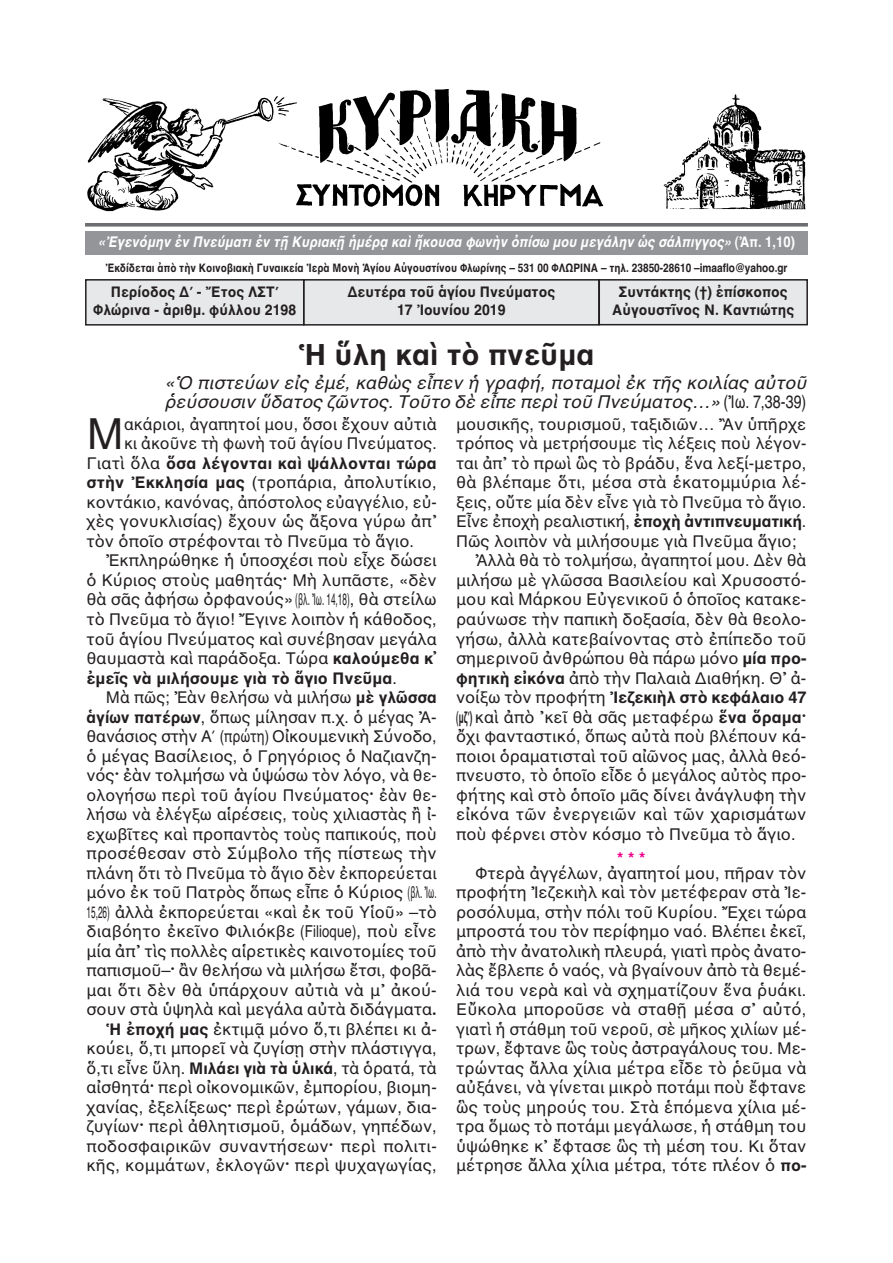
<style>
.page{position:relative;width:893px;height:1263px;background:#fff}
.page>*{position:absolute;margin:0;border:0;box-sizing:border-box;transform-origin:0 0}
.t1{font:43.5px "AL Helvetica";color:#231f20}
.t2{font:700 30px "AL Helvetica";color:#231f20}
.t3{font:italic 18px/19.5px "AL Helvetica";color:#231f20}
.t4{font:16.5px/19.5px "AL Helvetica";color:#231f20;text-align:justify}
.t5{font:700 16.5px "AL Helvetica";color:#231f20}
.t6{font:16.5px "AL Helvetica";color:#231f20;scale:.5 1}
.t7{font:700 16.5px "AL Helvetica";color:#ed028c}
.t8{font:700 15px/18px "AL Helvetica";color:#231f20;text-align:center;scale:.95 1}
.t9{font:italic 700 15px "AL Helvetica";color:#fff;scale:.88 1}
.t10{font:700 12px "AL Helvetica";color:#231f20;scale:.85 1}
.s1{font-style:normal}
.s2{font-weight:400}
.s3{font-weight:700}
</style>
<div class="page">
<div style="left:304px;top:281px;width:294px;height:43px;background:#e7e8e9"></div>
<div style="left:303px;top:279px;width:297px;height:47px;border:2px solid #231f20"></div>
<div style="left:87px;top:281px;width:216px;height:43px;background:#e7e8e9"></div>
<div style="left:85px;top:279px;width:219px;height:47px;border:2px solid #231f20"></div>
<div style="left:600px;top:281px;width:206px;height:43px;background:#e7e8e9"></div>
<div style="left:598px;top:279px;width:210px;height:46px;border:2px solid #231f20"></div>
<svg style="left:85px;top:223px;width:723px;height:4px;background:#7b7c7f"></svg>
<div style="left:85px;top:231px;width:723px;height:23px;background:#939598"></div>
<img style="left:87px;top:89px;width:719px;height:123px">
<p class="t9" style="left:98px;top:233px;width:794px">«Ἐγενόμην ἐν Πνεύματι ἐν τῇ Κυριακῇ ἡμέρᾳ καὶ ἤκουσα φωνὴν ὀπίσω μου μεγάλην ὡς σάλπιγγος» <span class="s1">(Ἀπ. 1,10)</span></p>
<p class="t10" style="left:105px;top:261px;width:804px">Ἐκδίδεται ἀπὸ τὴν Κοινοβιακὴ Γυναικεία Ἱερὰ Μονὴ Ἁγίου Αὐγουστίνου Φλωρίνης – 531 00 ΦΛΩΡΙΝΑ – τηλ. 23850-28610 –imaaflo@yahoo.gr</p>
<p class="t8" style="left:93px;top:283px;width:215px">Περίοδος Δ΄ - Ἔτος ΛΣΤ΄<br>Φλώρινα - ἀριθμ. φύλλου 2198</p>
<p class="t8" style="left:612px;top:283px;width:193px">Συντάκτης (†) ἐπίσκοπος<br>Αὐγουστῖνος Ν. Καντιώτης</p>
<h2 class="t2" style="left:298px;top:337px;width:298px">Ἡ ὕλη καὶ τὸ πνεῦμα</h2>
<p class="t3" style="left:165px;top:373px;width:643px">«Ὁ πιστεύων εἰς ἐμέ, καθὼς εἶπεν ἡ γραφή, ποταμοὶ ἐκ τῆς κοιλίας αὐτοῦ ῥεύσουσιν ὕδατος ζῶντος. Τοῦτο δὲ εἶπε περὶ τοῦ Πνεύματος…» <span class="s1">(Ἰω. 7,38-39)</span></p>
<p class="t8" style="left:347px;top:283px;width:220px">Δευτέρα τοῦ ἁγίου Πνεύματος<br>17 Ἰουνίου 2019</p>
<h1 class="t1" style="left:87px;top:409px;width:39px">Μ</h1>
<p class="t4" style="left:124px;top:414px;width:314px">ακάριοι, ἀγαπητοί μου, ὅσοι ἔχουν αὐτιὰ</p>
<p class="t4" style="left:124px;top:434px;width:314px">κι ἀκοῦνε τὴ φωνὴ τοῦ ἁγίου Πνεύματος.</p>
<p class="t5" style="left:87px;top:454px;width:352px"><span class="s2">Γιατὶ ὅλα</span> ὅσα λέγονται καὶ ψάλλονται τώρα</p>
<p class="t4" style="left:87px;top:473px;width:352px"><span class="s3">στὴν Ἐκκλησία μας</span> (τροπάρια, ἀπολυτίκιο,</p>
<p class="t4" style="left:87px;top:492px;width:352px">κοντάκιο, κανόνας, ἀπόστολος εὐαγγέλιο, εὐ-</p>
<p class="t4" style="left:87px;top:512px;width:352px">χὲς γονυκλισίας) ἔχουν ὡς ἄξονα γύρω ἀπ᾽</p>
<p class="t4" style="left:87px;top:531px;width:329px">τὸν ὁποῖο στρέφονται τὸ Πνεῦμα τὸ ἅγιο.</p>
<p class="t4" style="left:106px;top:551px;width:332px">Ἐκπληρώθηκε ἡ ὑποσχέσι ποὺ εἶχε δώσει</p>
<p class="t4" style="left:87px;top:570px;width:352px">ὁ Κύριος στοὺς μαθητάς<span class="s3">·</span> Μὴ λυπᾶστε, «δὲν</p>
<p class="t4" style="left:87px;top:590px;width:352px">θὰ σᾶς ἀφήσω ὀρφανούς»(βλ. Ἰω. 14,18), θὰ στείλω</p>
<p class="t4" style="left:87px;top:609px;width:352px">τὸ Πνεῦμα τὸ ἅγιο! Ἔγινε λοιπὸν ἡ κάθοδος,</p>
<p class="t4" style="left:87px;top:629px;width:352px">τοῦ ἁγίου Πνεύματος καὶ συνέβησαν μεγάλα</p>
<p class="t4" style="left:87px;top:648px;width:352px">θαυμαστὰ καὶ παράδοξα. Τώρα <span class="s3">καλούμεθα κ᾽</span></p>
<p class="t5" style="left:87px;top:668px;width:312px">ἐμεῖς νὰ μιλήσουμε γιὰ τὸ ἅγιο Πνεῦμα<span class="s2">.</span></p>
<p class="t4" style="left:106px;top:687px;width:332px">Μὰ πῶς; Ἐὰν θελήσω νὰ μιλήσω <span class="s3">μὲ γλῶσσα</span></p>
<p class="t4" style="left:87px;top:707px;width:352px"><span class="s3">ἁγίων πατέρων</span>, ὅπως μίλησαν π.χ. ὁ μέγας Ἀ-</p>
<p class="t4" style="left:87px;top:726px;width:352px">θανάσιος στὴν Α΄ (πρώτη) Οἰκουμενικὴ Σύνοδο,</p>
<p class="t4" style="left:87px;top:746px;width:352px">ὁ μέγας Βασίλειος, ὁ Γρηγόριος ὁ Ναζιανζη-</p>
<p class="t4" style="left:87px;top:765px;width:352px">νός<span class="s3">·</span> ἐὰν τολμήσω νὰ ὑψώσω τὸν λόγο, νὰ θε-</p>
<p class="t4" style="left:87px;top:785px;width:352px">ολογήσω περὶ τοῦ ἁγίου Πνεύματος<span class="s3">·</span> ἐὰν θε-</p>
<p class="t4" style="left:87px;top:804px;width:352px">λήσω νὰ ἐλέγξω αἱρέσεις, τοὺς χιλιαστὰς ἢ ἰ-</p>
<p class="t4" style="left:87px;top:824px;width:352px">εχωβῖτες καὶ προπαντὸς τοὺς παπικούς, ποὺ</p>
<p class="t4" style="left:87px;top:843px;width:352px">προσέθεσαν στὸ Σύμβολο τῆς πίστεως τὴν</p>
<p class="t4" style="left:87px;top:863px;width:352px">πλάνη ὅτι τὸ Πνεῦμα τὸ ἅγιο δὲν ἐκπορεύεται</p>
<p class="t4" style="left:87px;top:882px;width:352px">μόνο ἐκ τοῦ Πατρὸς ὅπως εἶπε ὁ Κύριος (βλ. Ἰω.</p>
<p class="t6" style="left:87px;top:902px;width:702px">15,26) ἀλλὰ ἐκπορεύεται «καὶ ἐκ τοῦ Υἱοῦ» –τὸ</p>
<p class="t4" style="left:87px;top:921px;width:352px">διαβόητο ἐκεῖνο Φιλιόκβε (Filioque), ποὺ εἶνε</p>
<p class="t4" style="left:87px;top:941px;width:352px">μία ἀπ᾽ τὶς πολλὲς αἱρετικὲς καινοτομίες τοῦ</p>
<p class="t4" style="left:87px;top:960px;width:352px">παπισμοῦ–<span class="s3">·</span> ἂν θελήσω νὰ μιλήσω ἔτσι, φοβᾶ-</p>
<p class="t4" style="left:87px;top:980px;width:352px">μαι ὅτι δὲν θὰ ὑπάρχουν αὐτιὰ νὰ μ᾽ ἀκού-</p>
<p class="t4" style="left:87px;top:999px;width:352px">σουν στὰ ὑψηλὰ καὶ μεγάλα αὐτὰ διδάγματα<span class="s3">.</span></p>
<p class="t4" style="left:106px;top:1019px;width:332px"><span class="s3">Ἡ ἐποχή μας</span> ἐκτιμᾷ μόνο ὅ,τι βλέπει κι ἀ-</p>
<p class="t4" style="left:87px;top:1038px;width:352px">κούει, ὅ,τι μπορεῖ νὰ ζυγίσῃ στὴν πλάστιγγα,</p>
<p class="t4" style="left:87px;top:1058px;width:352px">ὅ,τι εἶνε ὕλη. <span class="s3">Μιλάει γιὰ τὰ ὑλικά</span>, τὰ ὁρατά, τὰ</p>
<p class="t4" style="left:87px;top:1077px;width:352px">αἰσθητά<span class="s3">·</span> περὶ οἰκονομικῶν, ἐμπορίου, βιομη-</p>
<p class="t4" style="left:87px;top:1097px;width:352px">χανίας, ἐξελίξεως<span class="s3">·</span> περὶ ἐρώτων, γάμων, δια-</p>
<p class="t4" style="left:87px;top:1116px;width:352px">ζυγίων<span class="s3">·</span> περὶ ἀθλητισμοῦ, ὁμάδων, γηπέδων,</p>
<p class="t4" style="left:87px;top:1136px;width:352px">ποδοσφαιρικῶν συναντήσεων<span class="s3">·</span> περὶ πολιτι-</p>
<p class="t4" style="left:87px;top:1155px;width:352px">κῆς, κομμάτων, ἐκλογῶν<span class="s3">·</span> περὶ ψυχαγωγίας,</p>
<p class="t4" style="left:456px;top:414px;width:352px">μουσικῆς, τουρισμοῦ, ταξιδιῶν… Ἂν ὑπῆρχε</p>
<p class="t4" style="left:456px;top:434px;width:352px">τρόπος νὰ μετρήσουμε τὶς λέξεις ποὺ λέγον-</p>
<p class="t4" style="left:456px;top:453px;width:352px">ται ἀπ᾽ τὸ πρωὶ ὣς τὸ βράδυ, ἕνα λεξί-μετρο,</p>
<p class="t4" style="left:456px;top:473px;width:352px">θὰ βλέπαμε ὅτι, μέσα στὰ ἑκατομμύρια λέ-</p>
<p class="t4" style="left:456px;top:492px;width:352px">ξεις, οὔτε μία δὲν εἶνε γιὰ τὸ Πνεῦμα τὸ ἅγιο.</p>
<p class="t4" style="left:456px;top:512px;width:352px">Εἶνε ἐποχὴ ρεαλιστική, <span class="s3">ἐποχὴ ἀντιπνευματική</span>.</p>
<p class="t4" style="left:456px;top:531px;width:342px">Πῶς λοιπὸν νὰ μιλήσουμε γιὰ Πνεῦμα ἅγιο;</p>
<p class="t4" style="left:475px;top:551px;width:332px">Ἀλλὰ θὰ τὸ τολμήσω, ἀγαπητοί μου. Δὲν θὰ</p>
<p class="t4" style="left:456px;top:570px;width:352px">μιλήσω μὲ γλῶσσα Βασιλείου καὶ Χρυσοστό-</p>
<p class="t4" style="left:456px;top:590px;width:352px">μου καὶ Μάρκου Εὐγενικοῦ ὁ ὁποῖος κατακε-</p>
<p class="t4" style="left:456px;top:609px;width:352px">ραύνωσε τὴν παπικὴ δοξασία, δὲν θὰ θεολο-</p>
<p class="t4" style="left:456px;top:629px;width:352px">γήσω, ἀλλὰ κατεβαίνοντας στὸ ἐπίπεδο τοῦ</p>
<p class="t4" style="left:456px;top:648px;width:352px">σημερινοῦ ἀνθρώπου θὰ πάρω μόνο <span class="s3">μία προ-</span></p>
<p class="t4" style="left:456px;top:668px;width:352px"><span class="s3">φητικὴ εἰκόνα</span> ἀπὸ τὴν Παλαιὰ Διαθήκη. Θ᾽ ἀ-</p>
<p class="t5" style="left:456px;top:688px;width:352px"><span class="s2">νοίξω τὸν προφήτη</span> Ἰεζεκιὴλ στὸ κεφάλαιο 47</p>
<p class="t4" style="left:456px;top:707px;width:352px"><span class="s3">(μζ΄)</span> καὶ ἀπὸ ᾽κεῖ θὰ σᾶς μεταφέρω <span class="s3">ἕνα ὅραμα·</span></p>
<p class="t4" style="left:456px;top:726px;width:352px">ὄχι φανταστικό, ὅπως αὐτὰ ποὺ βλέπουν κά-</p>
<p class="t4" style="left:456px;top:746px;width:352px">ποιοι ὁραματισταὶ τοῦ αἰῶνος μας, ἀλλὰ θεό-</p>
<p class="t4" style="left:456px;top:765px;width:352px">πνευστο, τὸ ὁποῖο εἶδε ὁ μεγάλος αὐτὸς προ-</p>
<p class="t4" style="left:456px;top:785px;width:352px">φήτης καὶ στὸ ὁποῖο μᾶς δίνει ἀνάγλυφη τὴν</p>
<p class="t4" style="left:456px;top:804px;width:352px">εἰκόνα τῶν ἐνεργειῶν καὶ τῶν χαρισμάτων</p>
<p class="t4" style="left:456px;top:824px;width:341px">ποὺ φέρνει στὸν κόσμο τὸ Πνεῦμα τὸ ἅγιο.</p>
<p class="t7" style="left:617px;top:849px;width:30px">***</p>
<p class="t4" style="left:456px;top:863px;width:352px;text-indent:19px">Φτερὰ ἀγγέλων, ἀγαπητοί μου, πῆραν τὸν προφήτη Ἰεζεκιὴλ καὶ τὸν μετέφεραν στὰ Ἰε&shy;ροσόλυμα, στὴν πόλι τοῦ Κυρίου. Ἔχει τώρα μπροστά του τὸν περίφημο ναό. Βλέπει ἐκεῖ, ἀπὸ τὴν ἀνατολικὴ πλευρά, γιατὶ πρὸς ἀνατο&shy;λὰς ἔβλεπε ὁ ναός, νὰ βγαίνουν ἀπὸ τὰ θεμέ&shy;λιά του νερὰ καὶ νὰ σχηματίζουν ἕνα ῥυάκι.<br>Εὔκολα μποροῦσε νὰ σταθῇ μέσα σ᾽ αὐτό, γιατὶ ἡ στάθμη τοῦ νεροῦ, σὲ μῆκος χιλίων μέ&shy;τρων, ἔφτανε ὣς τοὺς ἀστραγάλους του. Με&shy;τρώντας ἄλλα χίλια μέτρα εἶδε τὸ ῥεῦμα νὰ αὐξάνει, νὰ γίνεται μικρὸ ποτάμι ποὺ ἔφτανε ὣς τοὺς μηρούς του. Στὰ ἑπόμενα χίλια μέ&shy;τρα ὅμως τὸ ποτάμι μεγάλωσε, ἡ στάθμη του ὑψώθηκε κ᾽ ἔφτασε ὣς τὴ μέση του. Κι ὅταν μέτρησε ἄλλα χίλια μέτρα, τότε πλέον ὁ <span class="s3">πο-</span></p>
</div>
